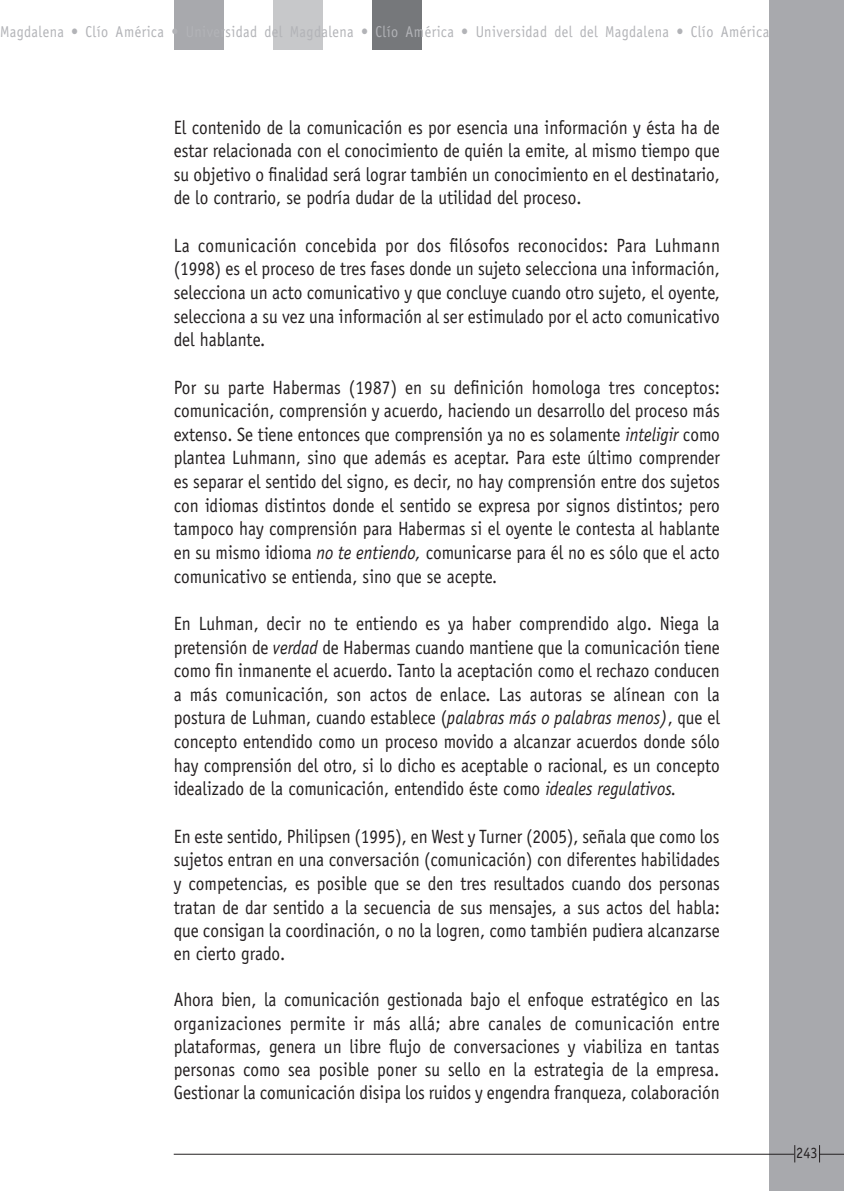
<style>
.page{position:relative;width:844px;height:1191px;background:#fff}
.page>*{position:absolute;margin:0;border:0;box-sizing:border-box;transform-origin:0 0}
.C__de_texto{font:19.25px/23.6px "Officina Sans";color:#231f20;text-align:justify;scale:.9 1}
.t1{font:15.75px "Officina Sans";letter-spacing:.035em;color:#b2b3b7;scale:.9 1}
.t2{font:15.75px "Officina Sans";color:#231f20;scale:.9 1}
.s1{font-style:italic}
</style>
<div class="page">
<div style="left:769px;top:0;width:74px;height:1191px;background:#a8a9ad"></div>
<hr style="left:174px;top:1153px;width:620px;height:1px;background:#231f20">
<div style="left:174px;top:0;width:49px;height:50px;background:#a8a9ad"></div>
<div style="left:372px;top:0;width:50px;height:50px;background:#76787b"></div>
<div style="left:273px;top:0;width:49px;height:50px;background:#c7c8ca"></div>
<svg style="left:794px;top:1145px;width:1px;height:17px"></svg>
<svg style="left:819px;top:1145px;width:24px;height:17px"></svg>
<p class="t1" style="left:0;top:22px;width:856px">Magdalena • Clío América • Universidad del Magdalena • Clío América • Universidad del del Magdalena • Clío América</p>
<p class="C__de_texto" style="left:174px;top:115px;width:608px">El contenido de la comunicación es por esencia una información y ésta ha de estar relacionada con el conocimiento de quién la emite, al mismo tiempo que su objetivo o finalidad será lograr también un conocimiento en el destinatario, de lo contrario, se podría dudar de la utilidad del proceso.</p>
<p class="C__de_texto" style="left:174px;top:233px;width:608px">La comunicación concebida por dos filósofos reconocidos: Para Luhmann (1998) es el proceso de tres fases donde un sujeto selecciona una información, selecciona un acto comunicativo y que concluye cuando otro sujeto, el oyente, selecciona a su vez una información al ser estimulado por el acto comunicativo del hablante.</p>
<p class="C__de_texto" style="left:174px;top:375px;width:608px">Por su parte Habermas (1987) en su definición homologa tres conceptos: comunicación, comprensión y acuerdo, haciendo un desarrollo del proceso más extenso. Se tiene entonces que comprensión ya no es solamente <span class="s1">inteligir</span> como plantea Luhmann, sino que además es aceptar. Para este último comprender es separar el sentido del signo, es decir, no hay comprensión entre dos sujetos con idiomas distintos donde el sentido se expresa por signos distintos; pero tampoco hay comprensión para Habermas si el oyente le contesta al hablante en su mismo idioma <span class="s1">no te entiendo,</span> comunicarse para él no es sólo que el acto comunicativo se entienda, sino que se acepte<span class="s1">.</span></p>
<p class="C__de_texto" style="left:174px;top:611px;width:608px">En Luhman, decir no te entiendo es ya haber comprendido algo. Niega la pretensión de <span class="s1">verdad</span> de Habermas cuando mantiene que la comunicación tiene como fin inmanente el acuerdo. Tanto la aceptación como el rechazo conducen a más comunicación, son actos de enlace. Las autoras se alínean con la postura de Luhman, cuando establece (<span class="s1">palabras más o palabras menos)</span>, que el concepto entendido como un proceso movido a alcanzar acuerdos donde sólo hay comprensión del otro, si lo dicho es aceptable o racional, es un concepto idealizado de la comunicación, entendido éste como <span class="s1">ideales regulativos.</span></p>
<p class="C__de_texto" style="left:174px;top:824px;width:608px">En este sentido, Philipsen (1995), en West y Turner (2005), señala que como los sujetos entran en una conversación (comunicación) con diferentes habilidades y competencias, es posible que se den tres resultados cuando dos personas tratan de dar sentido a la secuencia de sus mensajes, a sus actos del habla: que consigan la coordinación, o no la logren, como también pudiera alcanzarse en cierto grado.</p>
<p class="C__de_texto" style="left:174px;top:988px;width:608px;line-height:23.1px">Ahora bien, la comunicación gestionada bajo el enfoque estratégico en las organizaciones permite ir más allá; abre canales de comunicación entre plataformas, genera un libre flujo de conversaciones y viabiliza en tantas personas como sea posible poner su sello en la estrategia de la empresa.<br>Gestionar la comunicación disipa los ruidos y engendra franqueza, colaboración</p>
<p class="t2" style="left:796px;top:1143px;width:25px">243</p>
</div>
